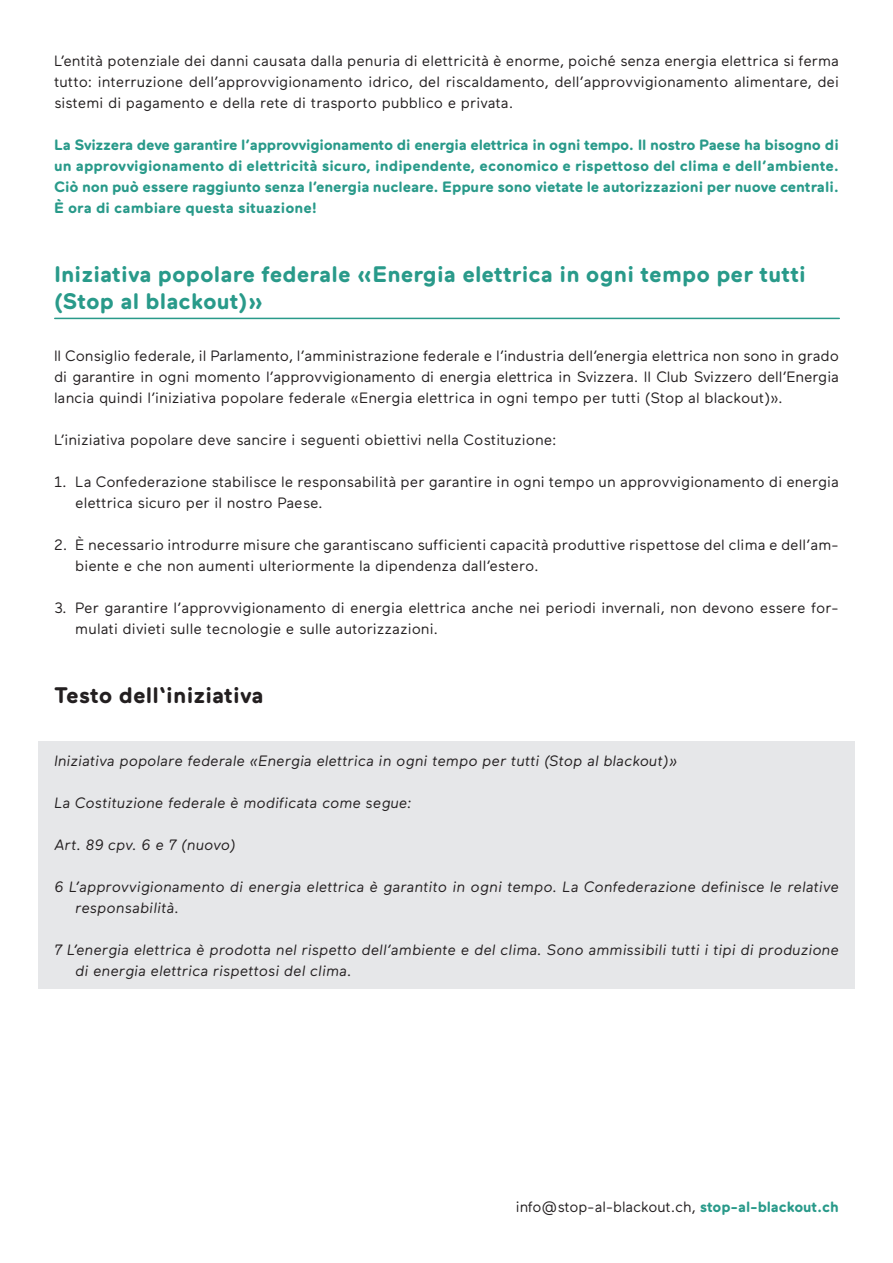
<style>
.page{position:relative;width:893px;height:1263px;background:#fff}
.page>*{position:absolute;margin:0;border:0;box-sizing:border-box;transform-origin:0 0}
.t1{font:700 22.5px/27px "Maax Rounded";color:#299a8a}
.t2{font:700 22.5px "Maax Rounded";color:#231f20}
.t3{font:15px/21px "Maax Rounded";color:#231f20}
.t4{font:italic 15px/21px "Maax Rounded";color:#231f20}
.t5{font:700 15px/21px "Maax Rounded";color:#299a8a;text-align:justify}
.s1{font-weight:700;color:#299a8a}
</style>
<div class="page">
<div style="left:38px;top:742px;width:817px;height:247px;background:#e6e7e9"></div>
<hr style="left:55px;top:318px;width:784px;height:1px;background:#299a8a">
<p class="t3" style="left:54px;top:50px;width:786px;text-align:justify">L’entità potenziale dei danni causata dalla penuria di elettricità è enorme, poiché senza energia elettrica si ferma tutto: interruzione dell’approvvigionamento idrico, del riscaldamento, dell’approvvigionamento alimentare, dei sistemi di pagamento e della rete di trasporto pubblico e privata.</p>
<p class="t5" style="left:54px;top:134px;width:786px">La Svizzera deve garantire l’approvvigionamento di energia elettrica in ogni tempo. Il nostro Paese ha bisogno di un approvvigionamento di elettricità sicuro, indipendente, economico e rispettoso del clima e dell’ambiente.<br>Ciò non può essere raggiunto senza l’energia nucleare. Eppure sono vietate le autorizzazioni per nuove centrali.<br>È ora di cambiare questa situazione!</p>
<p class="t1" style="left:54px;top:260px;width:753px">Iniziativa popolare federale «Energia elettrica in ogni tempo per tutti (Stop al blackout)»</p>
<p class="t3" style="left:54px;top:345px;width:786px;text-align:justify">Il Consiglio federale, il Parlamento, l’amministrazione federale e l’industria dell’energia elettrica non sono in grado di garantire in ogni momento l’approvvigionamento di energia elettrica in Svizzera. Il Club Svizzero dell’Energia lancia quindi l’iniziativa popolare federale «Energia elettrica in ogni tempo per tutti (Stop al blackout)».</p>
<p class="t3" style="left:54px;top:429px;width:504px">L’iniziativa popolare deve sancire i seguenti obiettivi nella Costituzione:</p>
<p class="t3" style="left:75px;top:471px;width:765px;text-indent:-21px">1. La Confederazione stabilisce le responsabilità per garantire in ogni tempo un approvvigionamento di energia elettrica sicuro per il nostro Paese.</p>
<p class="t3" style="left:75px;top:534px;width:765px;text-indent:-21px">2. È necessario introdurre misure che garantiscano sufficienti capacità produttive rispettose del clima e dell’am&shy;biente e che non aumenti ulteriormente la dipendenza dall’estero.</p>
<p class="t3" style="left:75px;top:597px;width:765px;text-indent:-21px">3. Per garantire l’approvvigionamento di energia elettrica anche nei periodi invernali, non devono essere for&shy;mulati divieti sulle tecnologie e sulle autorizzazioni.</p>
<p class="t2" style="left:54px;top:682px;width:211px">Testo dell‘iniziativa</p>
<p class="t4" style="left:54px;top:750px;width:624px">Iniziativa popolare federale «Energia elettrica in ogni tempo per tutti (Stop al blackout)»</p>
<p class="t4" style="left:54px;top:792px;width:359px">La Costituzione federale è modificata come segue:</p>
<p class="t4" style="left:54px;top:834px;width:183px">Art. 89 cpv. 6 e 7 (nuovo)</p>
<p class="t4" style="left:75px;top:876px;width:765px;text-indent:-21px">6 L’approvvigionamento di energia elettrica è garantito in ogni tempo. La Confederazione definisce le relative responsabilità.</p>
<p class="t4" style="left:75px;top:939px;width:765px;text-indent:-21px">7 L’energia elettrica è prodotta nel rispetto dell’ambiente e del clima. Sono ammissibili tutti i tipi di produzione di energia elettrica rispettosi del clima.</p>
<p class="t3" style="left:516px;top:1196px;width:325px">info@stop-al-blackout.ch, <span class="s1">stop-al-blackout.ch</span></p>
</div>
